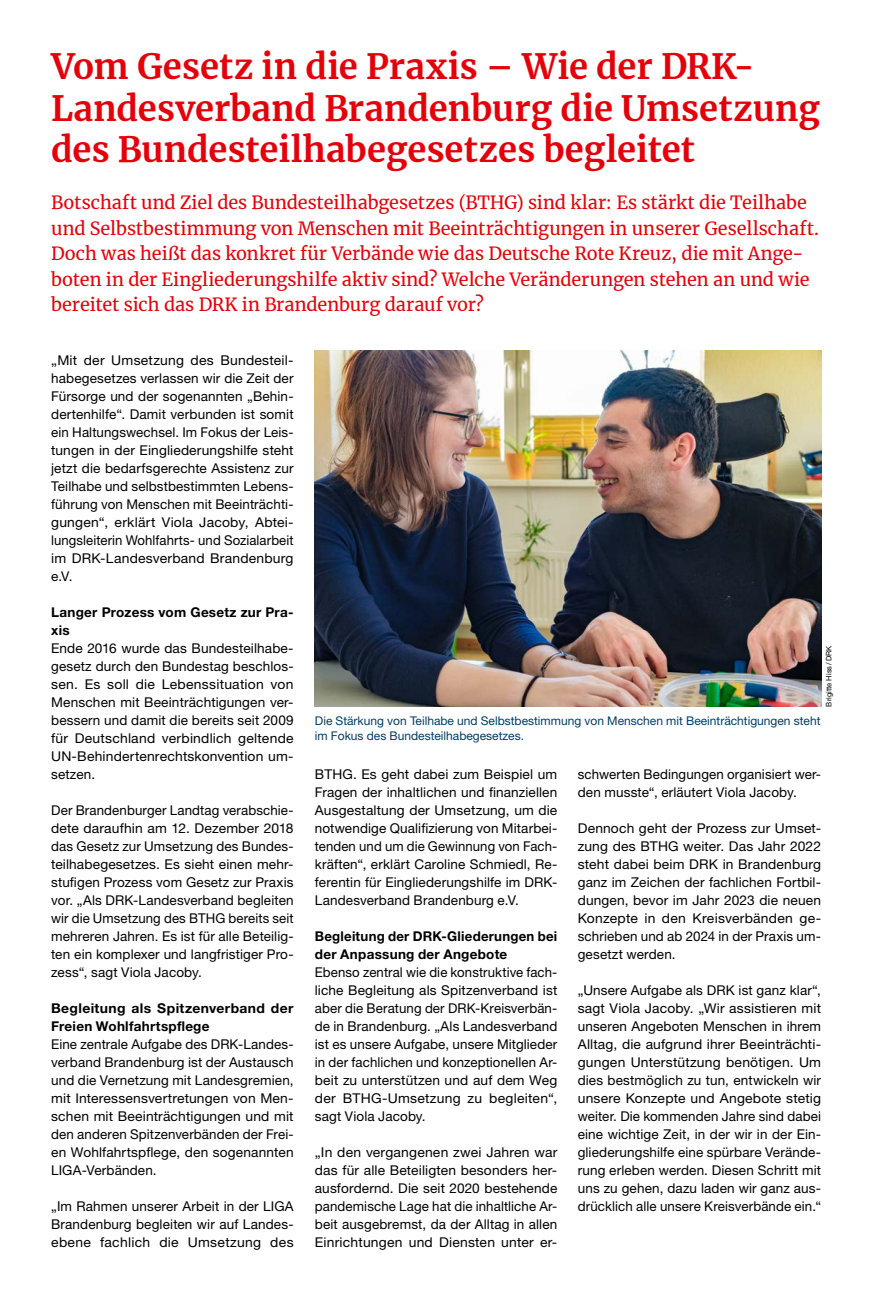
<style>
.page{position:relative;width:872px;height:1297px;background:#fff}
.page>*{position:absolute;margin:0;border:0;box-sizing:border-box;transform-origin:0 0}
.MGB_Headline_23{font:700 34.5px/41.4px "Merriweather";color:#e3000b}
.MGB_Subline{font:18px/25.5px "Merriweather";letter-spacing:-.005em;color:#e3000b}
.MGB_Copy{font:13.5px/18px "Helvetica Neue LT Pro";letter-spacing:.01em;color:#000;text-align:justify}
.MGB_Copy_bold{font:700 13.5px/18px "Helvetica Neue LT Pro";letter-spacing:.02em;color:#000}
.MGB_BU{font:12px/15px "Helvetica Neue LT Pro";color:#003c65}
.MGB_Fotocredits{font:7.5px "Helvetica Neue LT Pro";color:#000}
</style>
<div class="page">
<img style="left:315px;top:351px;width:506px;height:356px">
<p class="MGB_Headline_23" style="left:51px;top:45px;width:770px">Vom Gesetz in die Praxis – Wie der DRK-<br>Landesverband Brandenburg die Umsetzung des Bundesteilhabegesetzes begleitet</p>
<p class="MGB_Subline" style="left:51px;top:189px;width:769px">Botschaft und Ziel des Bundesteilhabgesetzes (BTHG) sind klar: Es stärkt die Teilhabe und Selbstbestimmung von Menschen mit Beeinträchtigungen in unserer Gesellschaft.<br>Doch was heißt das konkret für Verbände wie das Deutsche Rote Kreuz, die mit Ange&shy;boten in der Eingliederungshilfe aktiv sind? Welche Veränderungen stehen an und wie bereitet sich das DRK in Brandenburg darauf vor?</p>
<p class="MGB_Copy" style="left:51px;top:350px;width:244px">„Mit der Umsetzung des Bundesteil&shy;habegesetzes verlassen wir die Zeit der Fürsorge und der sogenannten „Behin&shy;dertenhilfe“. Damit verbunden ist somit ein Haltungswechsel. Im Fokus der Leis&shy;tungen in der Eingliederungshilfe steht jetzt die bedarfsgerechte Assistenz zur Teilhabe und selbstbestimmten Lebens&shy;führung von Menschen mit Beeinträchti&shy;gungen“, erklärt Viola Jacoby, Abtei&shy;lungsleiterin Wohlfahrts- und Sozialarbeit im DRK-Landesverband Brandenburg e.V.</p>
<p class="MGB_Copy_bold" style="left:51px;top:602px;width:244px">Langer Prozess vom Gesetz zur Pra&shy;xis</p>
<p class="MGB_Copy" style="left:51px;top:638px;width:244px">Ende 2016 wurde das Bundesteilhabe&shy;gesetz durch den Bundestag beschlos&shy;sen. Es soll die Lebenssituation von Menschen mit Beeinträchtigungen ver&shy;bessern und damit die bereits seit 2009 für Deutschland verbindlich geltende UN-Behindertenrechtskonvention um&shy;setzen.</p>
<p class="MGB_Copy" style="left:51px;top:800px;width:244px">Der Brandenburger Landtag verabschie&shy;dete daraufhin am 12. Dezember 2018 das Gesetz zur Umsetzung des Bundes&shy;teilhabegesetzes. Es sieht einen mehr&shy;stufigen Prozess vom Gesetz zur Praxis vor. „Als DRK-Landesverband begleiten wir die Umsetzung des BTHG bereits seit mehreren Jahren. Es ist für alle Beteilig&shy;ten ein komplexer und langfristiger Pro&shy;zess“, sagt Viola Jacoby.</p>
<p class="MGB_Copy_bold" style="left:51px;top:998px;width:244px">Begleitung als Spitzenverband der<br>Freien Wohlfahrtspflege</p>
<p class="MGB_Copy" style="left:51px;top:1034px;width:244px">Eine zentrale Aufgabe des DRK-Landes&shy;verband Brandenburg ist der Austausch und die Vernetzung mit Landesgremien, mit Interessensvertretungen von Men&shy;schen mit Beeinträchtigungen und mit den anderen Spitzenverbänden der Frei&shy;en Wohlfahrtspflege, den sogenannten LIGA-Verbänden.</p>
<p class="MGB_Copy" style="left:51px;top:1196px;width:244px">„Im Rahmen unserer Arbeit in der LIGA Brandenburg begleiten wir auf Landes&shy;ebene fachlich die Umsetzung des</p>
<p class="MGB_Fotocredits" style="left:824px;top:707px;width:63px;rotate:-90deg">Brigitte Hiss / DRK</p>
<p class="MGB_BU" style="left:315px;top:712px;width:507px">Die Stärkung von Teilhabe und Selbstbestimmung von Menschen mit Beeinträchtigungen steht im Fokus des Bundesteilhabegesetzes.</p>
<p class="MGB_Copy" style="left:315px;top:764px;width:244px">BTHG. Es geht dabei zum Beispiel um Fragen der inhaltlichen und finanziellen Ausgestaltung der Umsetzung, um die notwendige Qualifizierung von Mitarbei&shy;tenden und um die Gewinnung von Fach&shy;kräften“, erklärt Caroline Schmiedl, Re&shy;ferentin für Eingliederungshilfe im DRK-Landesverband Brandenburg e.V.</p>
<p class="MGB_Copy_bold" style="left:315px;top:926px;width:244px">Begleitung der DRK-Gliederungen bei der Anpassung der Angebote</p>
<p class="MGB_Copy" style="left:315px;top:962px;width:244px">Ebenso zentral wie die konstruktive fach&shy;liche Begleitung als Spitzenverband ist aber die Beratung der DRK-Kreisverbän&shy;de in Brandenburg. „Als Landesverband ist es unsere Aufgabe, unsere Mitglieder in der fachlichen und konzeptionellen Ar&shy;beit zu unterstützen und auf dem Weg der BTHG-Umsetzung zu begleiten“, sagt Viola Jacoby.</p>
<p class="MGB_Copy" style="left:315px;top:1142px;width:244px">„In den vergangenen zwei Jahren war das für alle Beteiligten besonders her&shy;ausfordernd. Die seit 2020 bestehende pandemische Lage hat die inhaltliche Ar&shy;beit ausgebremst, da der Alltag in allen Einrichtungen und Diensten unter er-</p>
<p class="MGB_Copy" style="left:578px;top:764px;width:245px">schwerten Bedingungen organisiert wer&shy;den musste“, erläutert Viola Jacoby.</p>
<p class="MGB_Copy" style="left:578px;top:818px;width:245px">Dennoch geht der Prozess zur Umset&shy;zung des BTHG weiter. Das Jahr 2022 steht dabei beim DRK in Brandenburg ganz im Zeichen der fachlichen Fortbil&shy;dungen, bevor im Jahr 2023 die neuen Konzepte in den Kreisverbänden ge&shy;schrieben und ab 2024 in der Praxis um&shy;gesetzt werden.</p>
<p class="MGB_Copy" style="left:578px;top:980px;width:245px">„Unsere Aufgabe als DRK ist ganz klar“, sagt Viola Jacoby. „Wir assistieren mit unseren Angeboten Menschen in ihrem Alltag, die aufgrund ihrer Beeinträchti&shy;gungen Unterstützung benötigen. Um dies bestmöglich zu tun, entwickeln wir unsere Konzepte und Angebote stetig weiter. Die kommenden Jahre sind dabei eine wichtige Zeit, in der wir in der Ein&shy;gliederungshilfe eine spürbare Verände&shy;rung erleben werden. Diesen Schritt mit uns zu gehen, dazu laden wir ganz aus&shy;drücklich alle unsere Kreisverbände ein.“</p>
</div>
